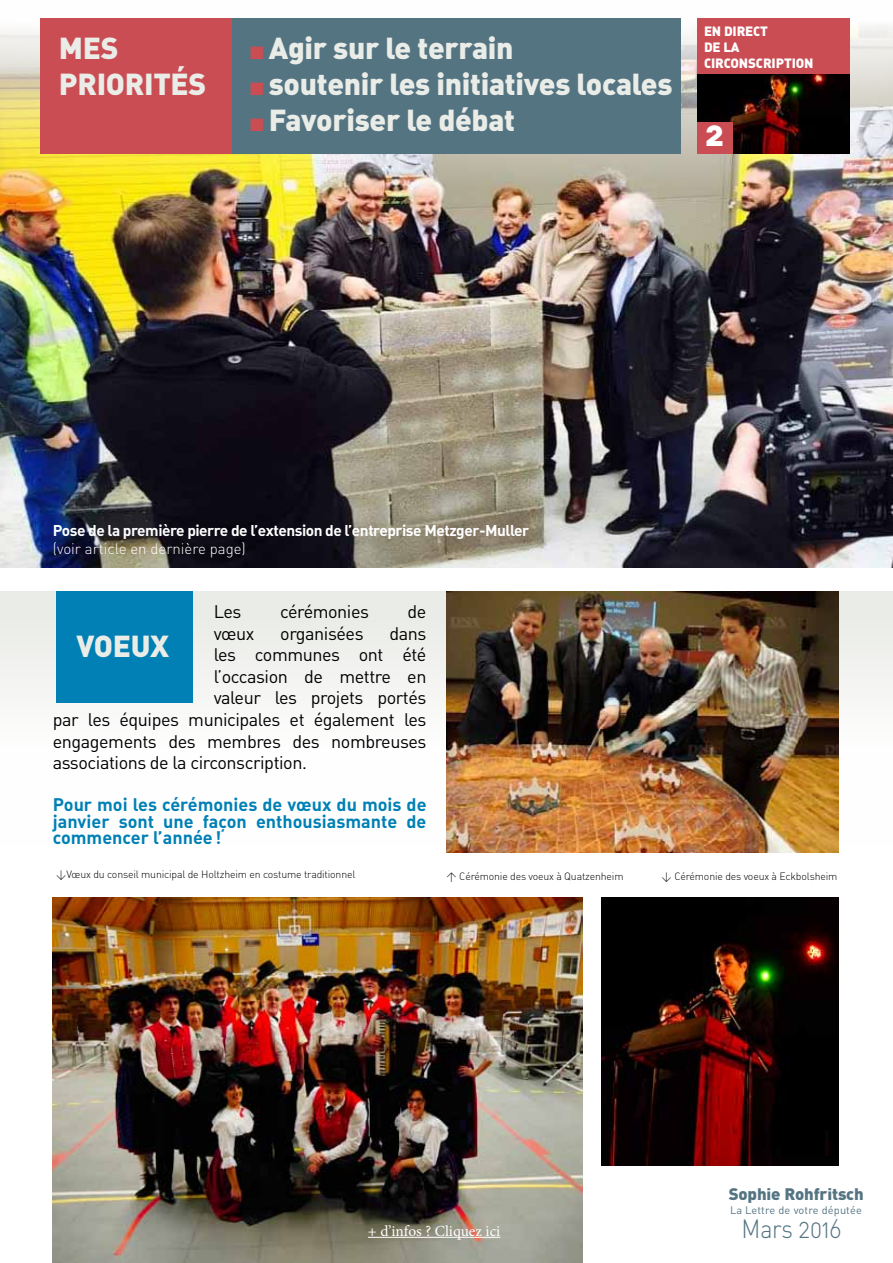
<style>
.page{position:relative;width:893px;height:1263px;background:#fff}
.page>*{position:absolute;margin:0;border:0;box-sizing:border-box;transform-origin:0 0}
.t1{font:33.3px "DIN Black Alternate";color:#fff}
.t2{font:30px/36px "DIN Black Alternate";letter-spacing:-.01em;color:#eaece7}
.t3{font:26.1px "DIN Light Alternate";letter-spacing:-.01em;color:#547482;scale:.89 1}
.t4{font:18px "DIN";letter-spacing:-.025em;color:#000}
.t5{font:18px/16.5px "DIN Bold Alternate";color:#0080b5;text-align:justify}
.t6{font:900 16.5px "DIN";letter-spacing:-.01em;color:#547482}
.t7{font:15.45px "DIN Bold Alternate";letter-spacing:-.03em;color:#fff}
.t8{font:15.45px "Minion Pro";color:#fff}
.t9{font:15px "DIN Light Alternate";color:#fff}
.t10{font:13.35px/16px "DIN Black Alternate";letter-spacing:-.01em;color:#fff}
.t11{font:10.8px "DIN Regular Alternate";letter-spacing:.01em;color:#547482}
.t12{font:10.5px "DIN Light Alternate";letter-spacing:-.015em;color:#000}
.s1{color:#ca4d54}
</style>
<div class="page">
<div style="left:0;top:591px;width:893px;height:253px;background:linear-gradient(to bottom,#e7eae5,#fff)"></div>
<img style="left:0;top:18px;width:893px;height:550px">
<div style="left:157px;top:19px;width:523px;height:135px;background:#547482"></div>
<div style="left:697px;top:19px;width:152px;height:135px;background:#ca4d54"></div>
<img style="left:697px;top:75px;width:152px;height:79px">
<div style="left:697px;top:123px;width:35px;height:31px;background:#ca4d54"></div>
<div style="left:56px;top:591px;width:136px;height:112px;background:#0080b5"></div>
<img style="left:601px;top:897px;width:237px;height:268px">
<img style="left:446px;top:591px;width:392px;height:262px">
<img style="left:53px;top:897px;width:530px;height:366px">
<div style="left:40px;top:19px;width:192px;height:135px;background:#ca4d54"></div>
<hr style="left:368px;top:1237px;width:132px;height:1px;background:#fff">
<h2 class="t2" style="left:59px;top:28px;width:146px">Me s priorités</h2>
<h2 class="t2" style="left:250px;top:28px;width:265px"><span class="s1">■</span> Agir sur le terrain</h2>
<h2 class="t2" style="left:250px;top:64px;width:424px"><span class="s1">■</span> soutenir les initiatives locales</h2>
<h2 class="t2" style="left:250px;top:100px;width:266px"><span class="s1">■</span> Favoriser le débat</h2>
<p class="t10" style="left:704px;top:22px;width:111px">En direct<br>de la circonscription</p>
<h1 class="t1" style="left:705px;top:112px;width:21px">2</h1>
<p class="t7" style="left:53px;top:520px;width:478px">Pose de la première pierre de l’extension de l’entreprise Metzger-Muller</p>
<p class="t9" style="left:53px;top:539px;width:195px">(voir article en dernière page)</p>
<p class="t4" style="left:214px;top:600px;width:29px">Les</p>
<p class="t4" style="left:280px;top:600px;width:91px">cérémonies</p>
<p class="t4" style="left:408px;top:600px;width:20px">de</p>
<p class="t4" style="left:214px;top:622px;width:42px">vœux</p>
<p class="t4" style="left:280px;top:622px;width:85px">organisées</p>
<p class="t4" style="left:389px;top:622px;width:38px">dans</p>
<p class="t4" style="left:214px;top:643px;width:214px">les communes ont été</p>
<p class="t4" style="left:214px;top:665px;width:214px">l’occasion de mettre en</p>
<p class="t4" style="left:214px;top:687px;width:214px">valeur les projets portés</p>
<p class="t4" style="left:53px;top:708px;width:375px">par les équipes municipales et également les</p>
<p class="t4" style="left:53px;top:730px;width:375px">engagements des membres des nombreuses</p>
<p class="t4" style="left:53px;top:751px;width:256px">associations de la circonscription.</p>
<p class="t5" style="left:53px;top:796px;width:375px">Pour moi les cérémonies de vœux du mois de janvier sont une façon enthousiasmante de commencer l’année!</p>
<h2 class="t2" style="left:77px;top:626px;width:94px">voeux</h2>
<p class="t12" style="left:56px;top:868px;width:301px">&lt;Vœux du conseil municipal de Holtzheim en costume traditionnel</p>
<p class="t12" style="left:446px;top:870px;width:179px">&gt; Cérémonie des voeux à Quatzenheim</p>
<p class="t12" style="left:661px;top:870px;width:178px">&lt; Cérémonie des voeux à Eckbolsheim</p>
<p class="t8" style="left:368px;top:1220px;width:134px">+ d’infos ? Cliquez ici</p>
<p class="t6" style="left:729px;top:1182px;width:137px">Sophie Rohfritsch</p>
<p class="t11" style="left:730px;top:1203px;width:133px">La lettre de votre députée</p>
<h3 class="t3" style="left:741px;top:1213px;width:114px">Mars 2016</h3>
</div>
